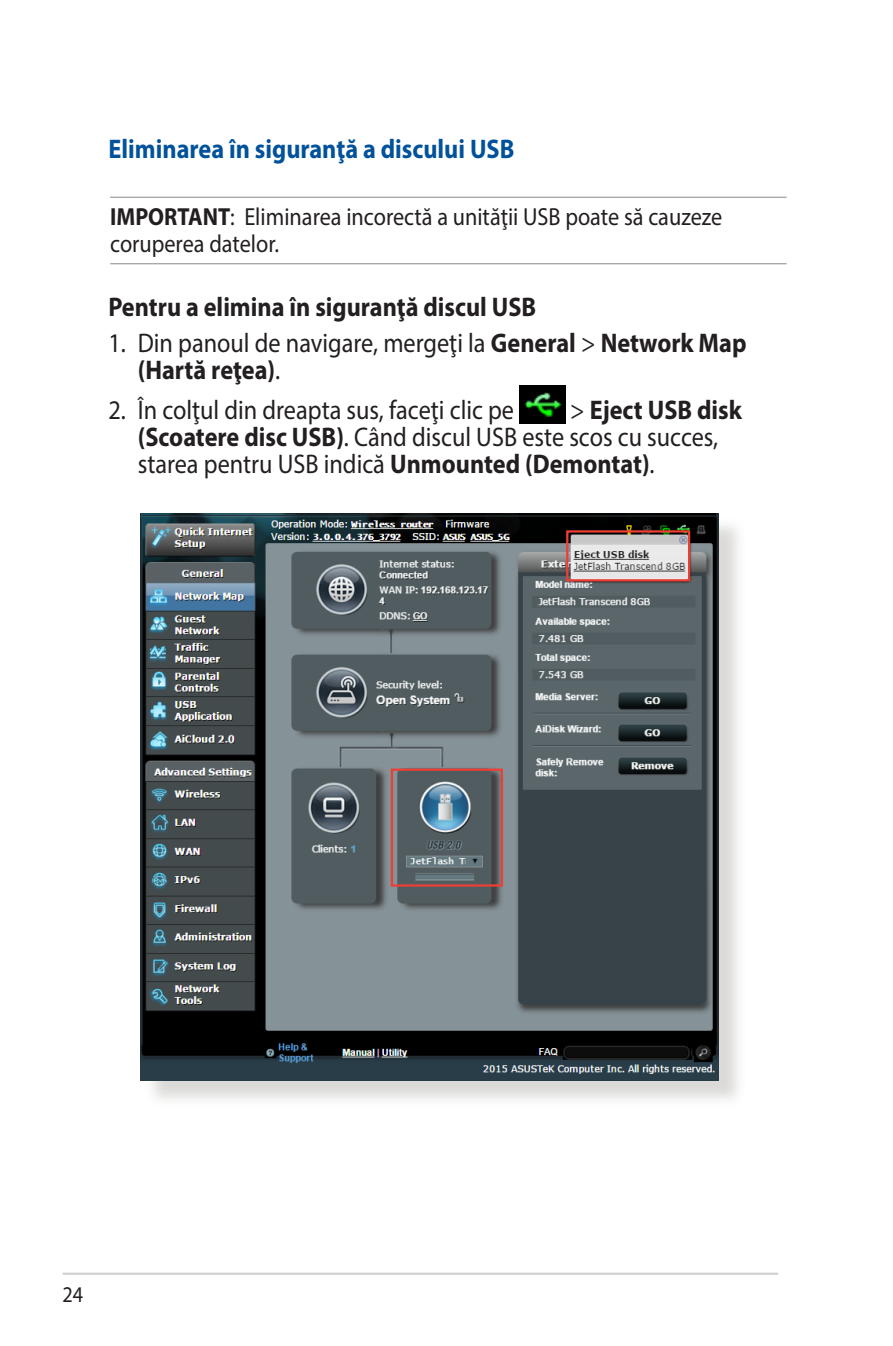
<style>
.page{position:relative;width:893px;height:1346px;background:#fff}
.page>*{position:absolute;margin:0;border:0;box-sizing:border-box;transform-origin:0 0}
.t1{font:27px/27px "Myriad Pro";color:#231f20;scale:.9 1}
.t2{font:700 27px "Myriad Pro";color:#231f20;scale:.9 1}
.t3{font:700 27px "Myriad Pro";color:#01529a;scale:.9 1}
.t4{font:24.75px/27px "Myriad Pro";color:#231f20;scale:.9 1}
.t5{font:22.5px "Myriad Pro";color:#231f20;scale:.9 1}
.s1{font-weight:700}
</style>
<div class="page">
<hr style="left:63px;top:1272px;width:715px;height:3px;background:#d1d2d4">
<img style="left:519px;top:385px;width:46px;height:38px">
<hr style="left:110px;top:197px;width:677px;height:1px;background:#939598">
<hr style="left:110px;top:263px;width:677px;height:1px;background:#939598">
<div style="left:144px;top:517px;width:602px;height:591px;background:#cfcecb;opacity:.75"></div>
<img style="left:140px;top:513px;width:579px;height:567px">
<div style="left:566px;top:530px;width:124px;height:51px;border:2px solid #ee3e34"></div>
<div style="left:391px;top:768px;width:112px;height:118px;border:2px solid #ee3e34"></div>
<p class="t3" style="left:108px;top:131px;width:453px">Eliminarea în siguranţă a discului USB</p>
<p class="t4" style="left:110px;top:202px;width:682px"><span class="s1">IMPORTANT</span>: Eliminarea incorectă a unităţii USB poate să cauzeze coruperea datelor.</p>
<p class="t2" style="left:108px;top:289px;width:477px">Pentru a elimina în siguranţă discul USB</p>
<p class="t1" style="left:138px;top:329px;width:678px;text-indent:-29px">1. Din panoul de navigare, mergeţi la <span class="s1">General</span> &gt; <span class="s1">Network Map (Hartă reţea)</span>.</p>
<p class="t1" style="left:108px;top:396px;width:452px">2. În colţul din dreapta sus, faceţi clic pe</p>
<p class="t1" style="left:138px;top:396px;width:673px;text-indent:432px">&gt; <span class="s1">Eject USB disk (Scoatere disc USB)</span>. Când discul USB este scos cu succes, starea pentru USB indică <span class="s1">Unmounted (Demontat)</span>.</p>
<p class="t5" style="left:63px;top:1281px;width:25px">24</p>
</div>
